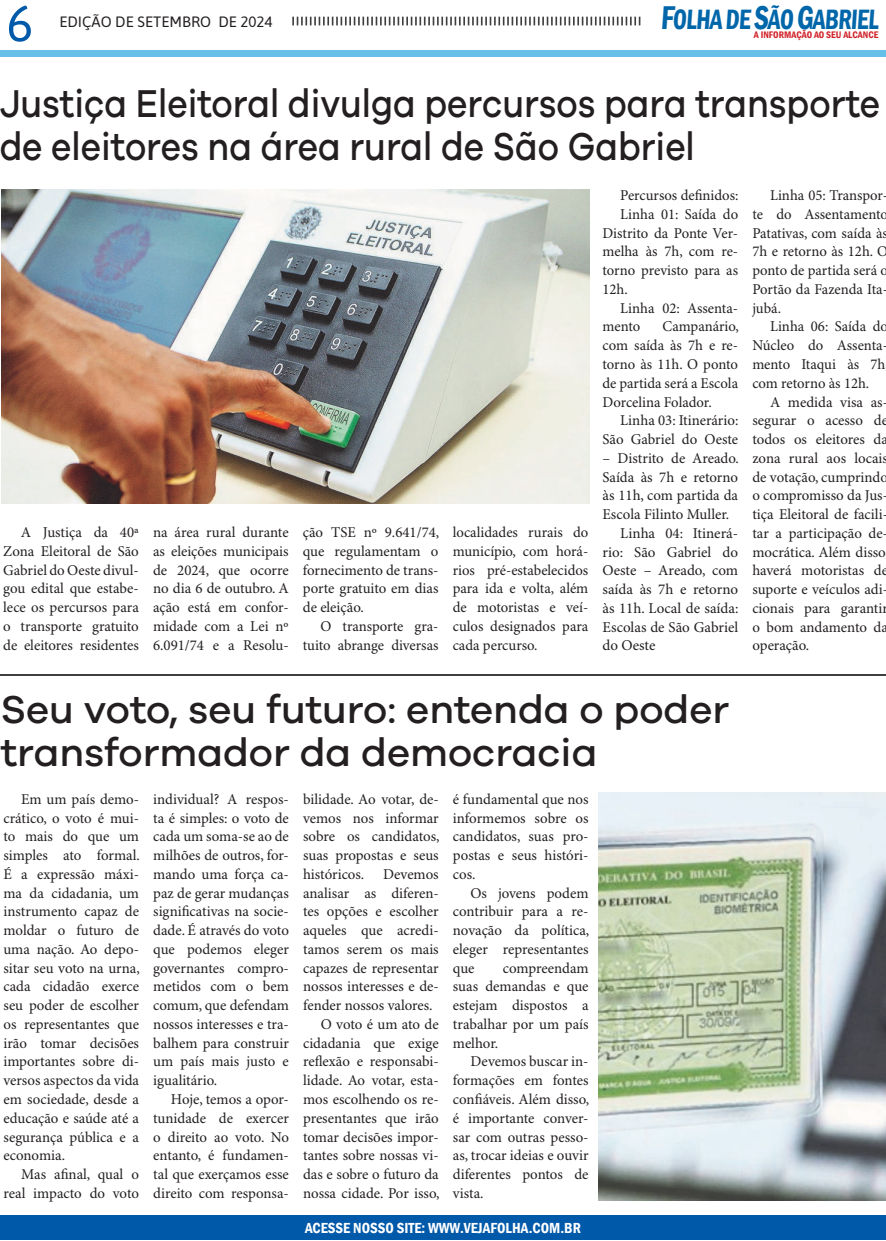
<style>
.page{position:relative;width:886px;height:1241px;background:#fff}
.page>*{position:absolute;margin:0;border:0;box-sizing:border-box;transform-origin:0 0}
.t1{font:51px "Asap";color:#0159a9}
.t2{font:500 40px/42.5px "Galano Grotesque";color:#231f20;scale:.88 1}
.t3{font:500 40px/42.5px "Galano Grotesque";color:#231f20}
.t4{font:600 condensed 28.75px "Franklin Gothic";color:#06a;scale:.86 1}
.t5{font:15px/18.8px "Minion Pro";color:#231f20;text-align:justify}
.t6{font:600 condensed 15px "Franklin Gothic";color:#fff}
.t7{font:15px "Asap";color:#231f20}
.t8{font:600 condensed 9.75px "Franklin Gothic";color:#d1232a}
.s1{font-size:33.88px}
</style>
<div class="page">
<svg style="left:292px;top:17px;width:348px;height:8px"></svg>
<div style="left:0;top:1215px;width:886px;height:24px;background:#0159a9"></div>
<div style="left:0;top:50px;width:886px;height:7px;background:#66c0e7"></div>
<img style="left:1px;top:190px;width:589px;height:313px">
<img style="left:599px;top:792px;width:287px;height:407px">
<hr style="left:0;top:674px;width:886px;height:1px;background:#3f3f40">
<h1 class="t1" style="left:6px;top:-12px;width:29px">6</h1>
<p class="t7" style="left:59px;top:11px;width:215px">EDIÇÃO DE SETEMBRO DE 2024</p>
<h3 class="t4" style="left:660px;top:0;width:258px"><span class="s1">F</span>OLHA DE <span class="s1">S</span>ÃO <span class="s1">G</span>ABRIEL</h3>
<p class="t8" style="left:754px;top:28px;width:126px">A INFORMAÇÃO AO SEU ALCANCE</p>
<h2 class="t2" style="left:0;top:81px;width:1002px">Justiça Eleitoral divulga percursos para transporte de eleitores na área rural de São Gabriel</h2>
<p class="t5" style="left:3px;top:523px;width:137px;text-indent:18px">A Justiça da 40ª Zona Eleitoral de São Gabriel do Oeste divul&shy;gou edital que estabe&shy;lece os percursos para o transporte gratuito de eleitores residentes</p>
<p class="t5" style="left:153px;top:523px;width:137px">na área rural durante as eleições municipais de 2024, que ocorre no dia 6 de outubro. A ação está em confor&shy;midade com a Lei nº 6.091/74 e a Resolu-</p>
<p class="t5" style="left:303px;top:523px;width:138px">ção TSE nº 9.641/74, que regulamentam o fornecimento de trans&shy;porte gratuito em dias de eleição.</p>
<p class="t5" style="left:303px;top:617px;width:137px;text-align:right">O transporte gra&shy;tuito abrange diversas</p>
<p class="t5" style="left:453px;top:523px;width:137px">localidades rurais do município, com horá&shy;rios pré-estabelecidos para ida e volta, além de motoristas e veí&shy;culos designados para cada percurso.</p>
<p class="t5" style="left:620px;top:186px;width:120px">Percursos definidos:</p>
<p class="t5" style="left:620px;top:205px;width:119px">Linha 01: Saída do</p>
<p class="t5" style="left:602px;top:224px;width:137px">Distrito da Ponte Ver-</p>
<p class="t5" style="left:602px;top:243px;width:137px">melha às 7h, com re-</p>
<p class="t5" style="left:602px;top:261px;width:137px">torno previsto para as</p>
<p class="t5" style="left:602px;top:280px;width:27px">12h.</p>
<p class="t5" style="left:620px;top:299px;width:119px">Linha 02: Assenta-</p>
<p class="t5" style="left:602px;top:318px;width:39px">mento</p>
<p class="t5" style="left:602px;top:318px;width:138px;text-indent:60px">Campanário, com saída às 7h e re&shy;torno às 11h. O ponto de partida será a Escola Dorcelina Folador.</p>
<p class="t5" style="left:602px;top:411px;width:137px;text-align:right">Linha 03: Itinerário:<br>São Gabriel do Oeste</p>
<p class="t5" style="left:602px;top:449px;width:138px">– Distrito de Areado.</p>
<p class="t5" style="left:602px;top:468px;width:137px">Saída às 7h e retorno</p>
<p class="t5" style="left:602px;top:486px;width:137px">às 11h, com partida da</p>
<p class="t5" style="left:602px;top:505px;width:128px">Escola Filinto Muller.</p>
<p class="t5" style="left:620px;top:524px;width:119px">Linha 04: Itinerá-</p>
<p class="t5" style="left:602px;top:543px;width:137px">rio: São Gabriel do</p>
<p class="t5" style="left:602px;top:561px;width:137px">Oeste – Areado, com</p>
<p class="t5" style="left:602px;top:580px;width:137px">saída às 7h e retorno</p>
<p class="t5" style="left:602px;top:599px;width:137px">às 11h. Local de saída:</p>
<p class="t5" style="left:602px;top:618px;width:137px">Escolas de São Gabriel</p>
<p class="t5" style="left:602px;top:636px;width:54px">do Oeste</p>
<p class="t5" style="left:752px;top:186px;width:137px;text-indent:18px">Linha 05: Transpor&shy;te do Assentamento Patativas, com saída às 7h e retorno às 12h. O ponto de partida será o Portão da Fazenda Ita&shy;jubá.</p>
<p class="t5" style="left:752px;top:318px;width:137px;text-align:left;text-indent:18px">Linha 06: Saída do<br>Núcleo do Assenta&shy;mento Itaqui às 7h com retorno às 12h.</p>
<p class="t5" style="left:752px;top:393px;width:137px;text-align:left;text-indent:18px">A medida visa as&shy;segurar o acesso de todos os eleitores da zona rural aos locais de votação, cumprindo o compromisso da Jus&shy;tiça Eleitoral de facili&shy;tar a participação de&shy;mocrática. Além disso haverá motoristas de suporte e veículos adi&shy;cionais para garantir o bom andamento da operação.</p>
<h2 class="t3" style="left:1px;top:687px;width:730px">Seu voto, seu futuro: entenda o poder transformador da democracia</h2>
<p class="t5" style="left:3px;top:790px;width:138px;text-indent:18px">Em um país demo&shy;crático, o voto é mui&shy;to mais do que um simples ato formal.<br>É a expressão máxi&shy;ma da cidadania, um instrumento capaz de moldar o futuro de uma nação. Ao depo&shy;sitar seu voto na urna, cada cidadão exerce seu poder de escolher os representantes que irão tomar decisões importantes sobre di&shy;versos aspectos da vida em sociedade, desde a educação e saúde até a segurança pública e a economia.</p>
<p class="t5" style="left:3px;top:1165px;width:137px;text-align:right">Mas afinal, qual o real impacto do voto</p>
<p class="t5" style="left:153px;top:790px;width:137px">individual? A respos&shy;ta é simples: o voto de cada um soma-se ao de milhões de outros, for&shy;mando uma força ca&shy;paz de gerar mudanças significativas na socie&shy;dade. É através do voto que podemos eleger governantes compro&shy;metidos com o bem comum, que defendam nossos interesses e tra&shy;balhem para construir um país mais justo e igualitário.</p>
<p class="t5" style="left:153px;top:1090px;width:137px;text-indent:18px">Hoje, temos a opor&shy;tunidade de exercer o direito ao voto. No entanto, é fundamen&shy;tal que exerçamos esse direito com responsa-</p>
<p class="t5" style="left:303px;top:790px;width:137px">bilidade. Ao votar, de-</p>
<p class="t5" style="left:303px;top:808px;width:137px">vemos nos informar</p>
<p class="t5" style="left:303px;top:827px;width:138px">sobre os candidatos,</p>
<p class="t5" style="left:303px;top:846px;width:137px">suas propostas e seus</p>
<p class="t5" style="left:303px;top:865px;width:137px">históricos. Devemos</p>
<p class="t5" style="left:303px;top:883px;width:137px">analisar as diferen-</p>
<p class="t5" style="left:303px;top:902px;width:137px">tes opções e escolher</p>
<p class="t5" style="left:303px;top:921px;width:137px">aqueles que acredi-</p>
<p class="t5" style="left:303px;top:940px;width:137px">tamos serem os mais</p>
<p class="t5" style="left:303px;top:958px;width:137px">capazes de representar</p>
<p class="t5" style="left:303px;top:977px;width:137px">nossos interesses e de-</p>
<p class="t5" style="left:303px;top:996px;width:131px">fender nossos valores.</p>
<p class="t5" style="left:321px;top:1015px;width:119px">O voto é um ato de</p>
<p class="t5" style="left:303px;top:1033px;width:137px">cidadania que exige</p>
<p class="t5" style="left:303px;top:1052px;width:137px">reflexão e responsabi-</p>
<p class="t5" style="left:303px;top:1071px;width:137px">lidade. Ao votar, esta-</p>
<p class="t5" style="left:303px;top:1090px;width:137px">mos escolhendo os re-</p>
<p class="t5" style="left:303px;top:1108px;width:137px">presentantes que irão</p>
<p class="t5" style="left:303px;top:1127px;width:137px">tomar decisões impor-</p>
<p class="t5" style="left:303px;top:1146px;width:137px">tantes sobre nossas vi-</p>
<p class="t5" style="left:303px;top:1165px;width:137px">das e sobre o futuro da</p>
<p class="t5" style="left:303px;top:1183px;width:138px">nossa cidade. Por isso,</p>
<p class="t5" style="left:453px;top:790px;width:137px">é fundamental que nos informemos sobre os candidatos, suas pro&shy;postas e seus históri&shy;cos.</p>
<p class="t5" style="left:453px;top:883px;width:138px;text-indent:18px">Os jovens podem contribuir para a re&shy;novação da política, eleger representantes que</p>
<p class="t5" style="left:453px;top:958px;width:137px;text-indent:50px">compreendam suas demandas e que estejam dispostos a trabalhar por um país melhor.</p>
<p class="t5" style="left:453px;top:1052px;width:138px;text-indent:18px">Devemos buscar in&shy;formações em fontes confiáveis. Além disso, é importante conver&shy;sar com outras pesso&shy;as, trocar ideias e ouvir diferentes pontos de vista.</p>
<p class="t6" style="left:305px;top:1217px;width:277px">ACESSE NOSSO SITE: WWW.VEJAFOLHA.COM.BR</p>
</div>
